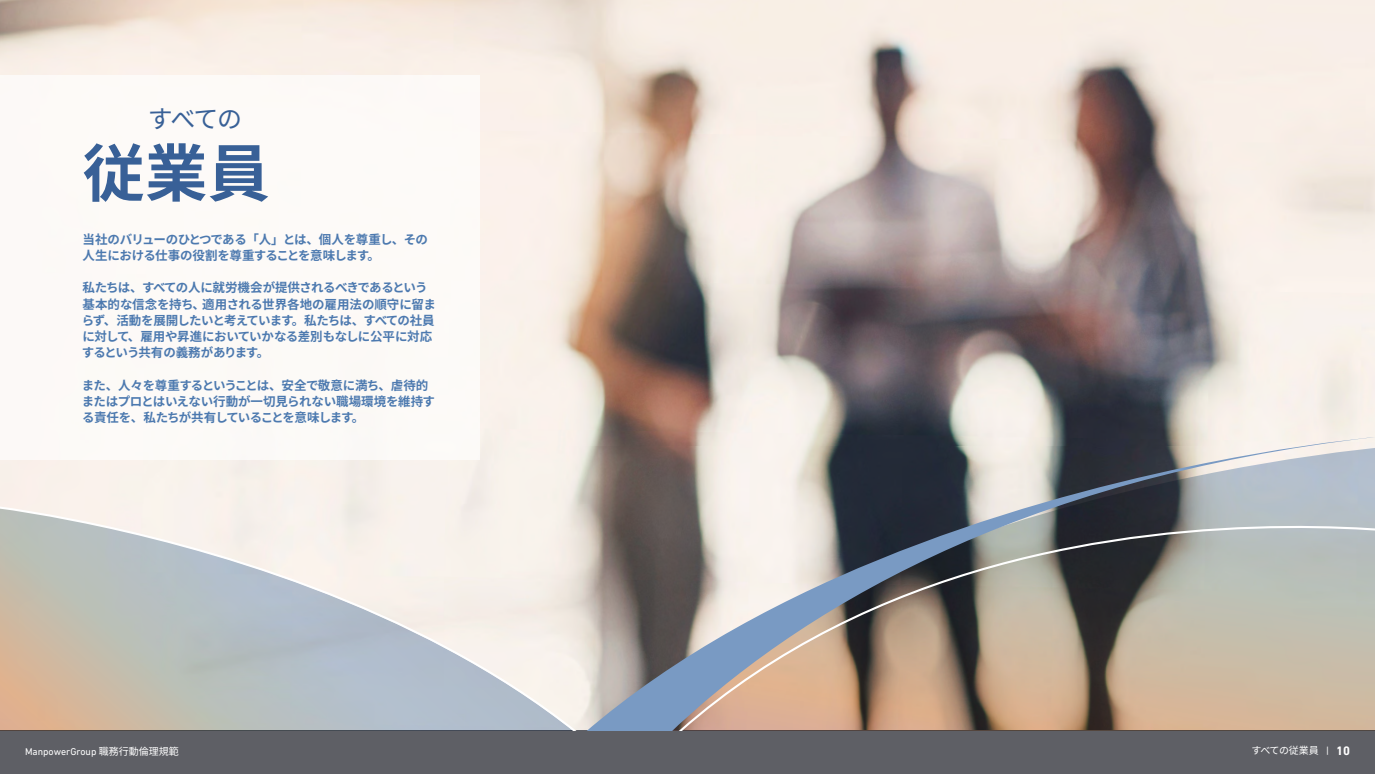
<style>
.page{position:relative;width:1375px;height:774px;background:#fff}
.page>*{position:absolute;margin:0;border:0;box-sizing:border-box;transform-origin:0 0}
.t1{font:700 62.5px "Source Han Sans JP";color:#386097}
.t2{font:25px "Source Han Sans JP";color:#386097}
.t3{font:700 12.5px/16.2px "Source Han Sans JP";letter-spacing:-.03em;color:#4c79af}
.t4{font:10px "DIN Next LT Pro";color:#fff}
.t5{font:10px "Source Han Sans JP";letter-spacing:-.04em;color:#fff}
.s1{font-family:"Source Han Sans JP"}
.s2{font-family:"DIN Next LT Pro"}
.s3{font-family:"DIN Next LT Pro";font-weight:700;font-size:12.5px}
</style>
<div class="page">
<img style="left:0;top:0;width:1375px;height:502px">
<div style="left:0;top:730px;width:1375px;height:44px;background:#5e5f65"></div>
<div style="left:0;top:75px;width:480px;height:384px;background:#fdfaf7"></div>
<svg style="left:0;top:502px;width:495px;height:228px;background:#cecdca"></svg>
<svg style="left:495px;top:437px;width:880px;height:293px;background:#a59f99"></svg>
<h2 class="t2" style="left:148px;top:104px;width:96px">すべての</h2>
<h1 class="t1" style="left:82px;top:138px;width:189px">従業員</h1>
<p class="t3" style="left:82px;top:231px;width:347px">当社のバリューのひとつである「人」とは、個人を尊重し、その人生における仕事の役割を尊重することを意味します。</p>
<p class="t3" style="left:82px;top:280px;width:356px">私たちは、すべての人に就労機会が提供されるべきであるという基本的な信念を持ち、適用される世界各地の雇用法の順守に留まらず、活動を展開したいと考えています。私たちは、すべての社員に対して、雇用や昇進においていかなる差別もなしに公平に対応するという共有の義務があります。</p>
<p class="t3" style="left:82px;top:377px;width:355px">また、人々を尊重するということは、安全で敬意に満ち、虐待的またはプロとはいえない行動が一切見られない職場環境を維持する責任を、私たちが共有していることを意味します。</p>
<p class="t4" style="left:25px;top:745px;width:155px">ManpowerGroup <span class="s1">職務行動倫理規範</span></p>
<p class="t5" style="left:1251px;top:745px;width:100px">すべての従業員 <span class="s2">|</span> <span class="s3">10</span></p>
</div>
